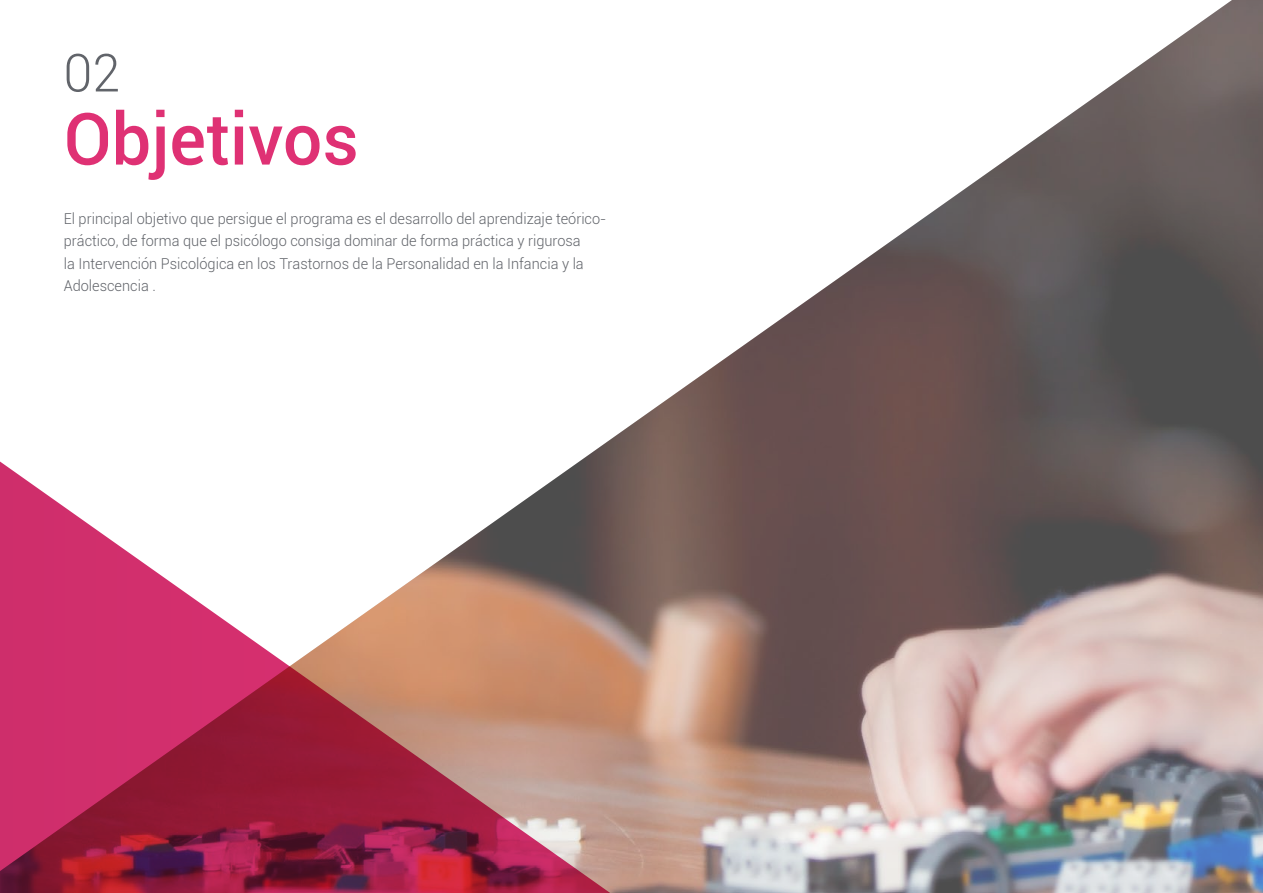
<style>
.page{position:relative;width:1263px;height:893px;background:#fff}
.page>*{position:absolute;margin:0;border:0;box-sizing:border-box;transform-origin:0 0}
.t1{font:500 72px "Roboto";color:#df3174}
.t2{font:300 52.5px "Roboto";color:#61646a}
.t3{font:300 15px/22.5px "Roboto";color:#61646a}
</style>
<div class="page">
<img style="left:601px;top:0;width:662px;height:893px">
<svg style="left:0;top:446px;width:640px;height:447px"></svg>
<h2 class="t2" style="left:64px;top:36px;width:58px">02</h2>
<h1 class="t1" style="left:64px;top:88px;width:296px">Objetivos</h1>
<p class="t3" style="left:64px;top:207px;width:544px">El principal objetivo que persigue el programa es el desarrollo del aprendizaje teórico&shy;práctico, de forma que el psicólogo consiga dominar de forma práctica y rigurosa<br>la Intervención Psicológica en los Trastornos de la Personalidad en la Infancia y la Adolescencia .</p>
</div>
